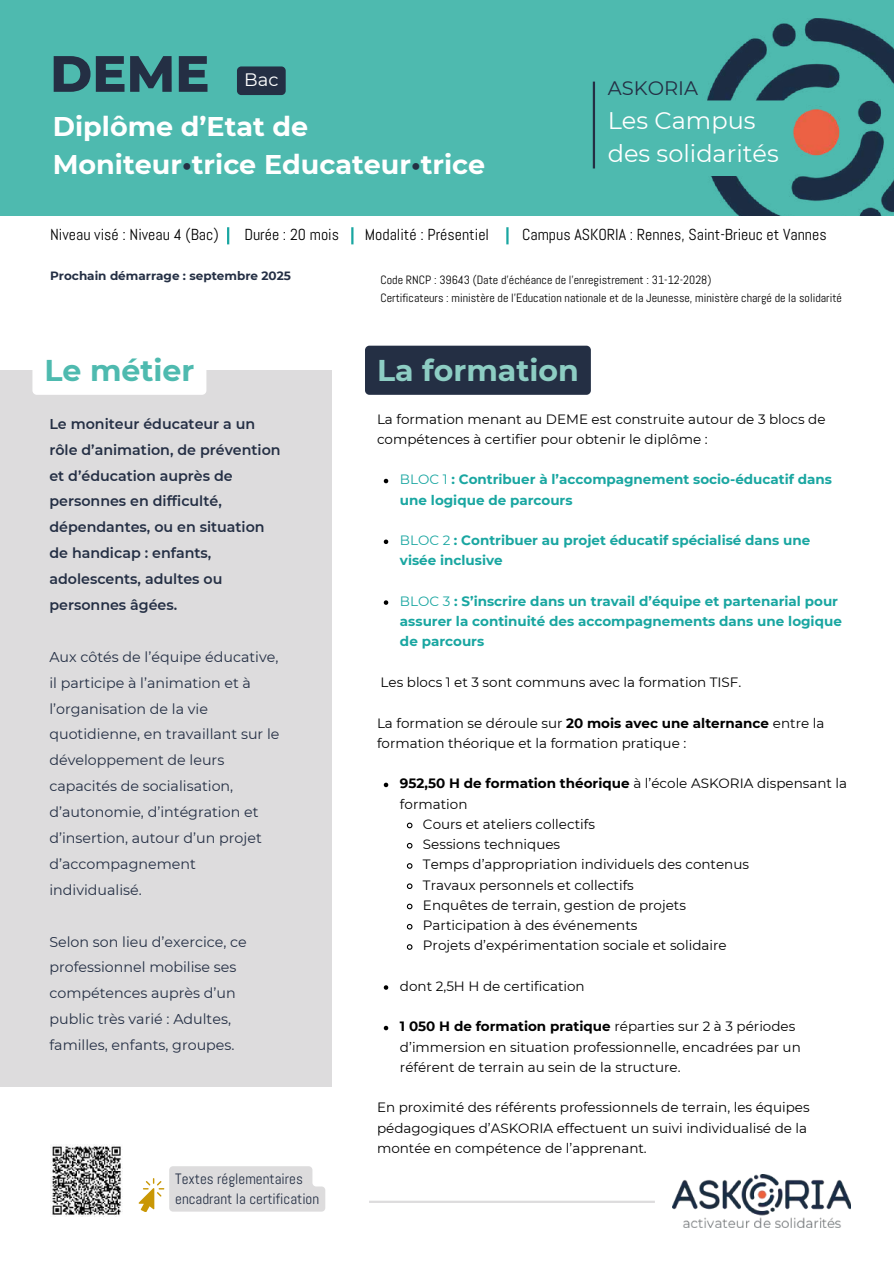
<style>
.page{position:relative;width:894px;height:1264px;background:#fff}
.page>*{position:absolute;margin:0;border:0;box-sizing:border-box;transform-origin:0 0}
.t1{font:800 51px "Montserrat";color:#242f44}
.t2{font:700 30px "Montserrat";color:#8dcdc3}
.t3{font:700 30px "Montserrat";color:#4ebaaf}
.t4{font:700 27px/38.2px "Montserrat";color:#fff}
.t5{font:24px/32.7px "Montserrat";color:#fff}
.t6{font:19.5px "Montserrat";color:#242f44}
.t7{font:18px "Montserrat";color:#fff}
.t8{font:15.9px "Abel";color:#000}
.t9{font:15px/20.2px "Abel";color:#242f44}
.t10{font:14.25px/25.8px "Montserrat";color:#242f44}
.t11{font:600 14.25px/25.8px "Montserrat";color:#242f44}
.t12{font:13.5px/20.2px "Montserrat";color:#000}
.t13{font:700 13.5px/20.2px "Montserrat";color:#19a6a1}
.t14{font:700 13.5px "Montserrat";color:#000}
.t15{font:12px/18px "Abel";color:#000}
.t16{font:700 12px "Montserrat";color:#242f44}
.s1{color:#242f44}
.s2{font-weight:400}
.s3{font-weight:700}
</style>
<div class="page">
<div style="left:0;top:370px;width:331px;height:716px;background:#dddcdd"></div>
<img style="left:672px;top:1174px;width:177px;height:52px">
<div style="left:0;top:0;width:893px;height:216px;background:#4ebaaf"></div>
<img style="left:707px;top:19px;width:186px;height:196px">
<svg style="left:592px;top:100px;width:200px;height:76px"></svg>
<hr style="left:592px;top:82px;width:3px;height:86px;background:#242f44">
<div style="left:32px;top:346px;width:174px;height:49px;background:#fff;border-radius:4px"></div>
<div style="left:365px;top:346px;width:225px;height:49px;background:#242f44;border-radius:4px"></div>
<hr style="left:369px;top:1200px;width:285px;height:2px;background:#dddcdd">
<svg style="left:138px;top:1166px;width:187px;height:45px"></svg>
<div style="left:237px;top:66px;width:48px;height:29px;background:#242f44;border-radius:4px"></div>
<svg style="left:227px;top:227px;width:2px;height:17px"></svg>
<svg style="left:351px;top:227px;width:2px;height:17px"></svg>
<svg style="left:506px;top:227px;width:2px;height:17px"></svg>
<img style="left:50px;top:1144px;width:72px;height:72px">
<svg style="left:383px;top:479px;width:5px;height:4px"></svg>
<svg style="left:383px;top:539px;width:5px;height:5px"></svg>
<svg style="left:383px;top:600px;width:5px;height:5px"></svg>
<svg style="left:383px;top:782px;width:5px;height:5px"></svg>
<svg style="left:406px;top:822px;width:7px;height:7px"></svg>
<svg style="left:406px;top:842px;width:7px;height:7px"></svg>
<svg style="left:406px;top:863px;width:7px;height:6px"></svg>
<svg style="left:406px;top:883px;width:7px;height:6px"></svg>
<svg style="left:406px;top:903px;width:7px;height:7px"></svg>
<svg style="left:406px;top:923px;width:7px;height:7px"></svg>
<svg style="left:406px;top:944px;width:7px;height:6px"></svg>
<svg style="left:383px;top:985px;width:5px;height:4px"></svg>
<svg style="left:383px;top:1025px;width:5px;height:5px"></svg>
<h1 class="t1" style="left:50px;top:42px;width:161px">DEME</h1>
<h3 class="t7" style="left:244px;top:68px;width:36px">Bac</h3>
<h3 class="t4" style="left:53px;top:107px;width:434px">Diplôme d’Etat de<br>Moniteur<span class="s1">•</span>trice Educateur<span class="s1">•</span>trice</h3>
<h3 class="t6" style="left:607px;top:76px;width:92px">ASKORIA</h3>
<h3 class="t5" style="left:607px;top:104px;width:172px">Les Campus des solidarités</h3>
<p class="t8" style="left:50px;top:225px;width:170px">Niveau visé : Niveau 4 (Bac)</p>
<p class="t8" style="left:244px;top:225px;width:96px">Durée : 20 mois</p>
<p class="t8" style="left:365px;top:225px;width:126px">Modalité : Présentiel</p>
<p class="t8" style="left:522px;top:225px;width:306px">Campus ASKORIA : Rennes, Saint-Brieuc et Vannes</p>
<p class="t16" style="left:50px;top:269px;width:242px">Prochain démarrage : septembre 2025</p>
<p class="t15" style="left:380px;top:270px;width:463px">Code RNCP : 39643 (Date d’échéance de l’enregistrement : 31-12-2028)<br>Certificateurs : ministère de l’Education nationale et de la Jeunesse, ministère chargé de la solidarité</p>
<h2 class="t3" style="left:44px;top:352px;width:151px">Le métier</h2>
<h2 class="t2" style="left:377px;top:352px;width:203px">La formation</h2>
<p class="t11" style="left:49px;top:411px;width:233px">Le moniteur éducateur a un rôle d’animation, de prévention et d’éducation auprès de personnes en difficulté, dépendantes, ou en situation de handicap : enfants, adolescents, adultes ou personnes âgées.</p>
<p class="t10" style="left:49px;top:643px;width:231px">Aux côtés de l’équipe éducative, il participe à l’animation et à l’organisation de la vie quotidienne, en travaillant sur le développement de leurs capacités de socialisation, d’autonomie, d’intégration et d’insertion, autour d’un projet d’accompagnement individualisé.</p>
<p class="t10" style="left:49px;top:928px;width:199px">Selon son lieu d’exercice, ce professionnel mobilise ses compétences auprès d’un public très varié : Adultes, familles, enfants, groupes.</p>
<p class="t9" style="left:175px;top:1168px;width:145px">Textes réglementaires encadrant la certification</p>
<p class="t12" style="left:377px;top:408px;width:450px">La formation menant au DEME est construite autour de 3 blocs de compétences à certifier pour obtenir le diplôme :</p>
<p class="t13" style="left:400px;top:469px;width:433px"><span class="s2">BLOC 1</span> : Contribuer à l’accompagnement socio-éducatif dans une logique de parcours</p>
<p class="t13" style="left:400px;top:530px;width:412px"><span class="s2">BLOC 2</span> : Contribuer au projet éducatif spécialisé dans une visée inclusive</p>
<p class="t13" style="left:400px;top:591px;width:443px"><span class="s2">BLOC 3</span> : S’inscrire dans un travail d’équipe et partenarial pour assurer la continuité des accompagnements dans une logique de parcours</p>
<p class="t12" style="left:380px;top:672px;width:362px">Les blocs 1 et 3 sont communs avec la formation TISF.</p>
<p class="t12" style="left:377px;top:712px;width:449px">La formation se déroule sur <span class="s3">20 mois avec une alternance</span> entre la formation théorique et la formation pratique :</p>
<p class="t14" style="left:400px;top:775px;width:448px">952,50 H de formation théorique <span class="s2">à l’école ASKORIA dispensant la</span></p>
<p class="t12" style="left:400px;top:793px;width:69px">formation</p>
<p class="t12" style="left:423px;top:813px;width:173px">Cours et ateliers collectifs</p>
<p class="t12" style="left:423px;top:834px;width:139px">Sessions techniques</p>
<p class="t12" style="left:423px;top:854px;width:327px">Temps d’appropriation individuels des contenus</p>
<p class="t12" style="left:423px;top:874px;width:212px">Travaux personnels et collectifs</p>
<p class="t12" style="left:423px;top:894px;width:264px">Enquêtes de terrain, gestion de projets</p>
<p class="t12" style="left:423px;top:915px;width:216px">Participation à des événements</p>
<p class="t12" style="left:423px;top:935px;width:305px">Projets d’expérimentation sociale et solidaire</p>
<p class="t12" style="left:400px;top:975px;width:186px">dont 2,5H H de certification</p>
<p class="t12" style="left:400px;top:1016px;width:402px"><span class="s3">1 050 H de formation pratique</span> réparties sur 2 à 3 périodes d’immersion en situation professionnelle, encadrées par un référent de terrain au sein de la structure.</p>
<p class="t12" style="left:377px;top:1097px;width:434px">En proximité des référents professionnels de terrain, les équipes pédagogiques d’ASKORIA effectuent un suivi individualisé de la montée en compétence de l’apprenant.</p>
</div>
